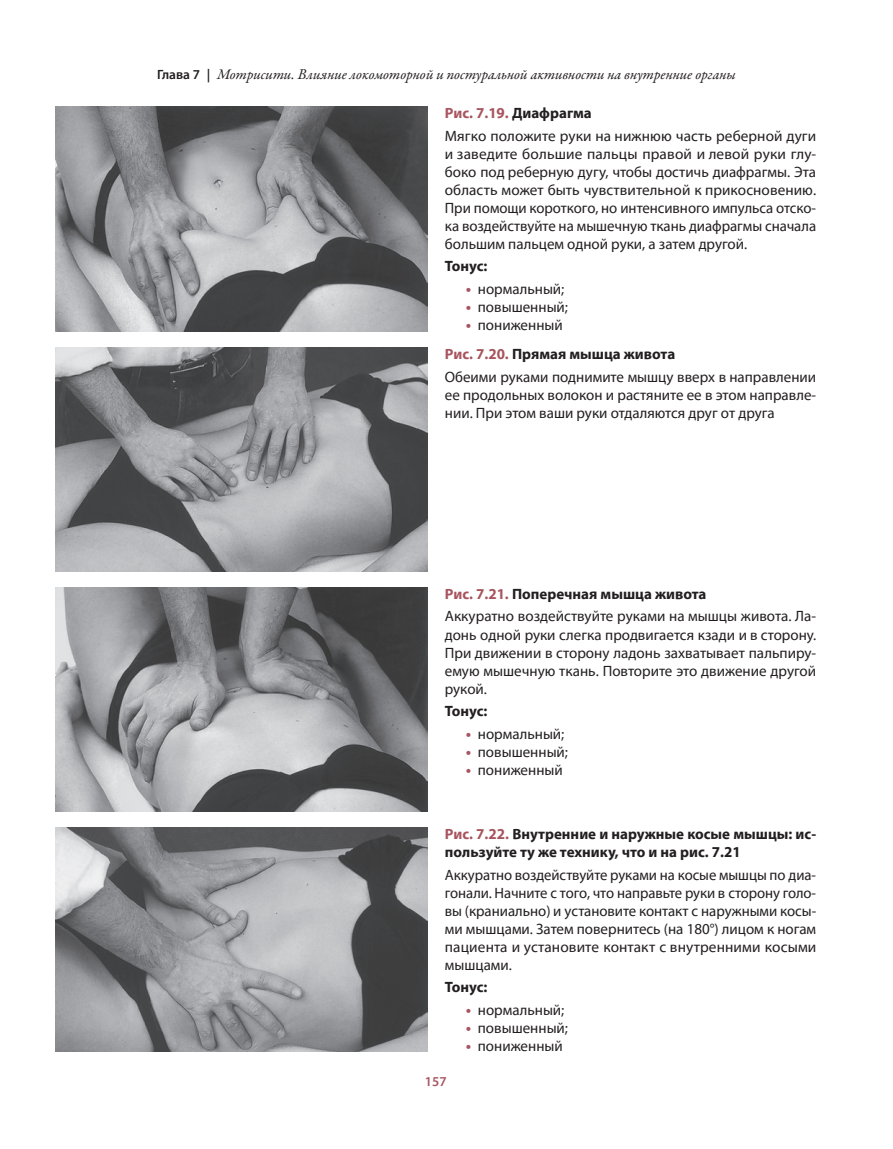
<style>
.page{position:relative;width:893px;height:1149px;background:#fff}
.page>*{position:absolute;margin:0;border:0;box-sizing:border-box;transform-origin:0 0}
.t1{font:15px/18px "Myriad Pro";color:#231f20;text-align:justify}
.t2{font:700 15px/29.5px "Myriad Pro";color:#231f20}
.t3{font:italic 15px "Garamond Premr Pro";color:#231f20}
.t4{font:600 13.5px "Myriad Pro";color:#a8555f}
.s1{font-family:"Myriad Pro";font-weight:600;font-style:normal;font-size:13.5px}
.s2{font-weight:700;color:#a8555f}
.s3{font-weight:700}
.s4{font-size:19.5px;color:#a8555f}
.s5{font-weight:400;font-size:19.5px;color:#a8555f}
.s6{font-weight:400}
.s7{color:#a8555f}
</style>
<div class="page">
<img style="left:56px;top:107px;width:371px;height:224px">
<img style="left:56px;top:347px;width:371px;height:224px">
<img style="left:56px;top:587px;width:371px;height:224px">
<img style="left:56px;top:827px;width:371px;height:223px">
<p class="t3" style="left:157px;top:65px;width:580px"><span class="s1">Глава 7 |</span> Мотрисити. Влияние локомоторной и постуральной активности на внутренние органы</p>
<p class="t1" style="left:445px;top:102px;width:373px;line-height:22.5px"><span class="s2">Рис. 7.19.</span> <span class="s3">Диафрагма<br></span>Мягко положите руки на нижнюю часть реберной дуги</p>
<p class="t1" style="left:445px;top:144px;width:373px">и заведите большие пальцы правой и левой руки глу&shy;боко под реберную дугу, чтобы достичь диафрагмы. Эта область может быть чувствительной к прикосновению.<br>При помощи короткого, но интенсивного импульса отско&shy;ка воздействуйте на мышечную ткань диафрагмы сначала большим пальцем одной руки, а затем другой.</p>
<p class="t2" style="left:445px;top:251px;width:44px">Тонус:</p>
<p class="t1" style="left:466px;top:279px;width:100px"><span class="s4">•</span> нормальный;</p>
<p class="t1" style="left:466px;top:297px;width:104px"><span class="s4">•</span> повышенный;</p>
<p class="t2" style="left:445px;top:309px;width:232px;text-indent:21px"><span class="s5">•</span> <span class="s6">пониженный<br></span><span class="s7">Рис. 7.20.</span> Прямая мышца живота</p>
<p class="t1" style="left:445px;top:367px;width:373px">Обеими руками поднимите мышцу вверх в направлении ее продольных волокон и растяните ее в этом направле&shy;нии. При этом ваши руки отдаляются друг от друга</p>
<p class="t1" style="left:445px;top:582px;width:373px;line-height:22.5px"><span class="s2">Рис. 7.21.</span> <span class="s3">Поперечная мышца живота<br></span>Аккуратно воздействуйте руками на мышцы живота. Ла-</p>
<p class="t1" style="left:445px;top:625px;width:373px">донь одной руки слегка продвигается кзади и в сторону.<br>При движении в сторону ладонь захватывает пальпиру&shy;емую мышечную ткань. Повторите это движение другой рукой.</p>
<p class="t2" style="left:445px;top:695px;width:44px">Тонус:</p>
<p class="t1" style="left:466px;top:724px;width:100px"><span class="s4">•</span> нормальный;</p>
<p class="t1" style="left:466px;top:742px;width:104px"><span class="s4">•</span> повышенный;</p>
<p class="t1" style="left:466px;top:760px;width:98px"><span class="s4">•</span> пониженный</p>
<p class="t2" style="left:445px;top:824px;width:373px;line-height:18px"><span class="s7">Рис. 7.22.</span> Внутренние и наружные косые мышцы: ис&shy;пользуйте ту же технику, что и на рис. 7.21</p>
<p class="t1" style="left:445px;top:865px;width:373px">Аккуратно воздействуйте руками на косые мышцы по диа&shy;гонали. Начните с того, что направьте руки в сторону голо&shy;вы (краниально) и установите контакт с наружными косы&shy;ми мышцами. Затем повернитесь (на 180°) лицом к ногам пациента и установите контакт с внутренними косыми мышцами.</p>
<p class="t2" style="left:445px;top:971px;width:44px">Тонус:</p>
<p class="t1" style="left:466px;top:1000px;width:100px"><span class="s4">•</span> нормальный;</p>
<p class="t1" style="left:466px;top:1018px;width:104px"><span class="s4">•</span> повышенный;</p>
<p class="t1" style="left:466px;top:1036px;width:98px"><span class="s4">•</span> пониженный</p>
<p class="t4" style="left:425px;top:1072px;width:23px">157</p>
</div>
